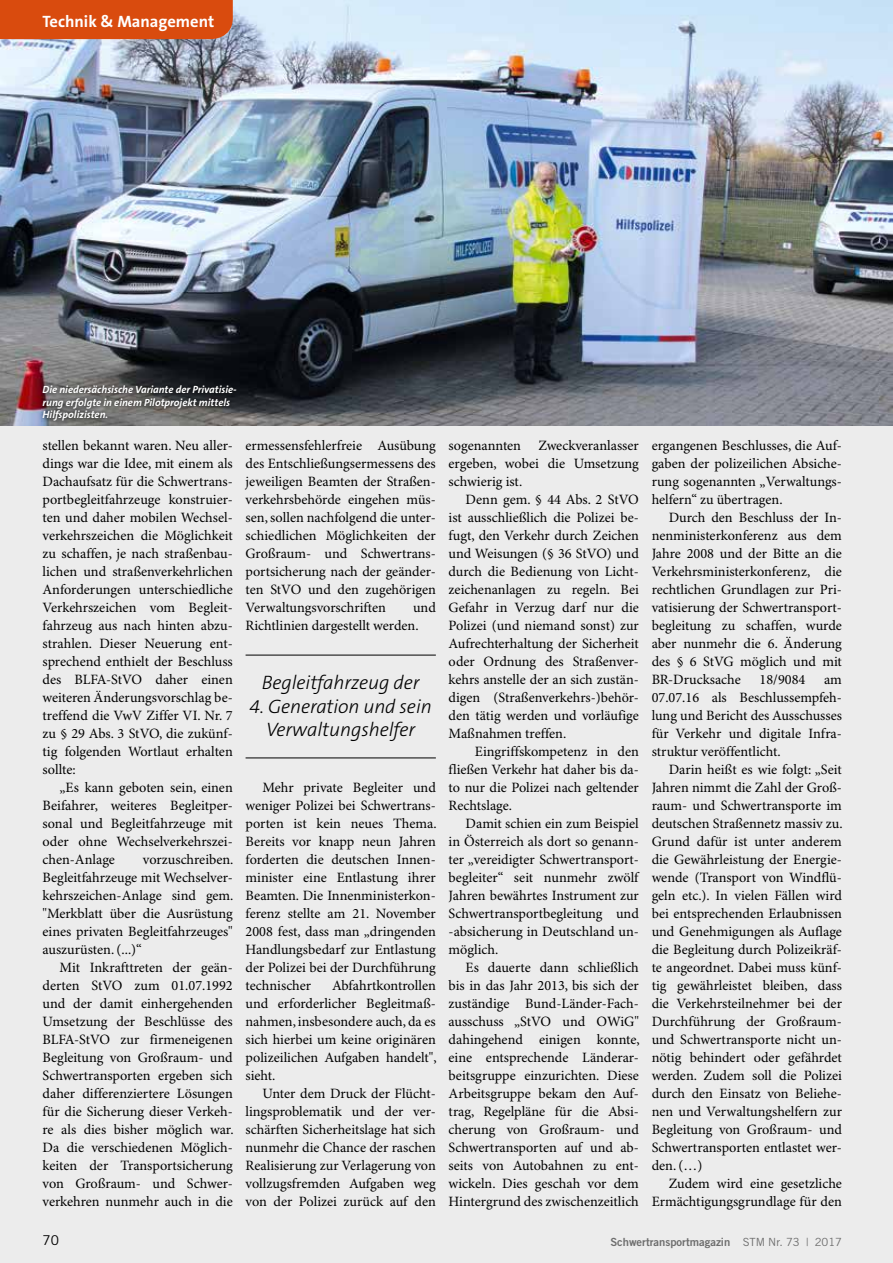
<style>
.page{position:relative;width:893px;height:1263px;background:#ececec}
.page>*{position:absolute;margin:0;border:0;box-sizing:border-box;transform-origin:0 0}
.t1{font:italic 300 19.5px/23.4px "The Sans B3";letter-spacing:-.005em;color:#000;text-align:center}
.t2{font:700 16.5px "The Sans B7";color:#fff}
.t3{font:14.25px/18px "Minion Pro";color:#000;text-align:justify}
.t4{font:13.5px "Trade Gothic";color:#000}
.t5{font:11.25px "Trade Gothic Bold Two";color:#6e6e6e}
.t6{font:italic 700 10.5px/12.3px "The Sans B7";color:#fff}
.s1{font-family:"Trade Gothic"}
</style>
<div class="page">
<img style="left:0;top:0;width:893px;height:425px">
<div style="left:0;top:0;width:233px;height:39px;background:#d94b0e"></div>
<hr style="left:246px;top:655px;width:190px;height:1px;background:#000">
<hr style="left:246px;top:757px;width:190px;height:1px;background:#000">
<div style="left:39px;top:381px;width:202px;height:44px;background:#000;opacity:.75"></div>
<p class="t2" style="left:43px;top:13px;width:173px">Technik &amp; Management</p>
<p class="t6" style="left:43px;top:384px;width:196px">Die niedersächsische Variante der Privatisie&shy;rung erfolgte in einem Pilotprojekt mittels<br>Hilfspolizisten.</p>
<p class="t3" style="left:43px;top:437px;width:192px">stellen bekannt waren. Neu aller&shy;dings war die Idee, mit einem als Dachaufsatz für die Schwertrans&shy;portbegleitfahrzeuge konstruier&shy;ten und daher mobilen Wechsel&shy;verkehrszeichen die Möglichkeit zu schaffen, je nach straßenbau&shy;lichen und straßenverkehrlichen Anforderungen unterschiedliche Verkehrszeichen vom Begleit&shy;fahrzeug aus nach hinten abzu&shy;strahlen. Dieser Neuerung ent&shy;sprechend enthielt der Beschluss des BLFA-StVO daher einen weiteren Änderungsvorschlag be&shy;treffend die VwV Ziffer VI. Nr. 7 zu § 29 Abs. 3 StVO, die zukünf&shy;tig folgenden Wortlaut erhalten sollte:</p>
<p class="t3" style="left:43px;top:779px;width:192px;text-indent:17px">„Es kann geboten sein, einen Beifahrer, weiteres Begleitper&shy;sonal und Begleitfahrzeuge mit oder ohne Wechselverkehrszei&shy;chen-Anlage</p>
<p class="t3" style="left:43px;top:851px;width:193px;text-indent:100px">vorzuschreiben.<br>Begleitfahrzeuge mit Wechselver&shy;kehrszeichen-Anlage sind gem. "Merkblatt über die Ausrüstung eines privaten Begleitfahrzeuges" auszurüsten. (...)“</p>
<p class="t3" style="left:43px;top:959px;width:193px;text-indent:17px">Mit Inkrafttreten der geän&shy;derten StVO zum 01.07.1992 und der damit einhergehenden Umsetzung der Beschlüsse des BLFA-StVO zur firmeneigenen Begleitung von Großraum- und Schwertransporten ergeben sich daher differenziertere Lösungen für die Sicherung dieser Verkeh&shy;re als dies bisher möglich war.<br>Da die verschiedenen Möglich&shy;keiten der Transportsicherung von Großraum- und Schwer&shy;verkehren nunmehr auch in die</p>
<p class="t3" style="left:246px;top:437px;width:192px">ermessensfehlerfreie Ausübung des Entschließungsermessens des jeweiligen Beamten der Straßen&shy;verkehrsbehörde eingehen müs&shy;sen, sollen nachfolgend die unter&shy;schiedlichen Möglichkeiten der Großraum- und Schwertrans&shy;portsicherung nach der geänder&shy;ten StVO und den zugehörigen Verwaltungsvorschriften</p>
<p class="t3" style="left:246px;top:599px;width:192px;text-indent:167px">und<br>Richtlinien dargestellt werden.</p>
<h1 class="t1" style="left:262px;top:672px;width:159px">Begleitfahrzeug der</h1>
<h1 class="t1" style="left:250px;top:695px;width:184px">4. Generation und sein<br>Verwaltungshelfer</h1>
<p class="t3" style="left:246px;top:779px;width:193px;text-indent:17px">Mehr private Begleiter und weniger Polizei bei Schwertrans&shy;porten ist kein neues Thema.<br>Bereits vor knapp neun Jahren forderten die deutschen Innen&shy;minister eine Entlastung ihrer Beamten. Die Innenministerkon&shy;ferenz stellte am 21. November 2008 fest, dass man „dringenden Handlungsbedarf zur Entlastung der Polizei bei der Durchführung technischer</p>
<p class="t3" style="left:246px;top:977px;width:193px;text-indent:86px">Abfahrtkontrollen und erforderlicher Begleitmaß&shy;nahmen, insbesondere auch, da es sich hierbei um keine originären polizeilichen Aufgaben handelt", sieht.</p>
<p class="t3" style="left:246px;top:1085px;width:192px;text-indent:17px">Unter dem Druck der Flücht&shy;lingsproblematik und der ver&shy;schärften Sicherheitslage hat sich nunmehr die Chance der raschen Realisierung zur Verlagerung von vollzugsfremden Aufgaben weg von der Polizei zurück auf den</p>
<p class="t3" style="left:449px;top:437px;width:192px">sogenannten Zweckveranlasser ergeben, wobei die Umsetzung schwierig ist.</p>
<p class="t3" style="left:449px;top:491px;width:192px;text-indent:17px">Denn gem. § 44 Abs. 2 StVO ist ausschließlich die Polizei be&shy;fugt, den Verkehr durch Zeichen und Weisungen (§ 36 StVO) und durch die Bedienung von Licht&shy;zeichenanlagen zu regeln. Bei Gefahr in Verzug darf nur die Polizei (und niemand sonst) zur Aufrechterhaltung der Sicherheit oder Ordnung des Straßenver&shy;kehrs anstelle der an sich zustän&shy;digen (Straßenverkehrs-)behör&shy;den tätig werden und vorläufige Maßnahmen treffen.</p>
<p class="t3" style="left:449px;top:743px;width:192px;text-indent:26px">Eingriffskompetenz in den fließen Verkehr hat daher bis da&shy;to nur die Polizei nach geltender Rechtslage.</p>
<p class="t3" style="left:449px;top:815px;width:192px;text-indent:17px">Damit schien ein zum Beispiel in Österreich als dort so genann&shy;ter „vereidigter Schwertransport&shy;begleiter“ seit nunmehr zwölf Jahren bewährtes Instrument zur Schwertransportbegleitung und -absicherung in Deutschland un&shy;möglich.</p>
<p class="t3" style="left:449px;top:959px;width:193px;text-indent:17px">Es dauerte dann schließlich bis in das Jahr 2013, bis sich der zuständige Bund-Länder-Fach&shy;ausschuss „StVO und OWiG" dahingehend einigen konnte, eine entsprechende Länderar&shy;beitsgruppe einzurichten. Diese Arbeitsgruppe bekam den Auf&shy;trag, Regelpläne für die Absi&shy;cherung von Großraum- und Schwertransporten auf und ab&shy;seits von Autobahnen zu ent&shy;wickeln. Dies geschah vor dem Hintergrund des zwischenzeitlich</p>
<p class="t3" style="left:652px;top:437px;width:192px">ergangenen Beschlusses, die Auf&shy;gaben der polizeilichen Absiche&shy;rung sogenannten „Verwaltungs&shy;helfern“ zu übertragen.</p>
<p class="t3" style="left:652px;top:509px;width:192px;text-indent:17px">Durch den Beschluss der In&shy;nenministerkonferenz aus dem Jahre 2008 und der Bitte an die Verkehrsministerkonferenz, die rechtlichen Grundlagen zur Pri&shy;vatisierung der Schwertransport&shy;begleitung zu schaffen, wurde aber nunmehr die 6. Änderung des § 6 StVG möglich und mit BR-Drucksache</p>
<p class="t3" style="left:760px;top:671px;width:47px">18/9084</p>
<p class="t3" style="left:652px;top:671px;width:192px;text-indent:172px">am 07.07.16 als Beschlussempfeh&shy;lung und Bericht des Ausschusses für Verkehr und digitale Infra&shy;struktur veröffentlicht.</p>
<p class="t3" style="left:652px;top:761px;width:193px;text-indent:17px">Darin heißt es wie folgt: „Seit Jahren nimmt die Zahl der Groß&shy;raum- und Schwertransporte im deutschen Straßennetz massiv zu.<br>Grund dafür ist unter anderem die Gewährleistung der Energie&shy;wende (Transport von Windflü&shy;geln etc.). In vielen Fällen wird bei entsprechenden Erlaubnissen und Genehmigungen als Auflage die Begleitung durch Polizeikräf&shy;te angeordnet. Dabei muss künf&shy;tig gewährleistet bleiben, dass die Verkehrsteilnehmer bei der Durchführung der Großraum&shy;und Schwertransporte nicht un&shy;nötig behindert oder gefährdet werden. Zudem soll die Polizei durch den Einsatz von Beliehe&shy;nen und Verwaltungshelfern zur Begleitung von Großraum- und Schwertransporten entlastet wer&shy;den. (…)</p>
<p class="t3" style="left:652px;top:1175px;width:192px;text-align:right">Zudem wird eine gesetzliche<br>Ermächtigungsgrundlage für den</p>
<p class="t4" style="left:43px;top:1232px;width:18px">70</p>
<p class="t5" style="left:610px;top:1235px;width:233px">Schwertransportmagazin <span class="s1">STM Nr. 73 | 2017</span></p>
</div>
